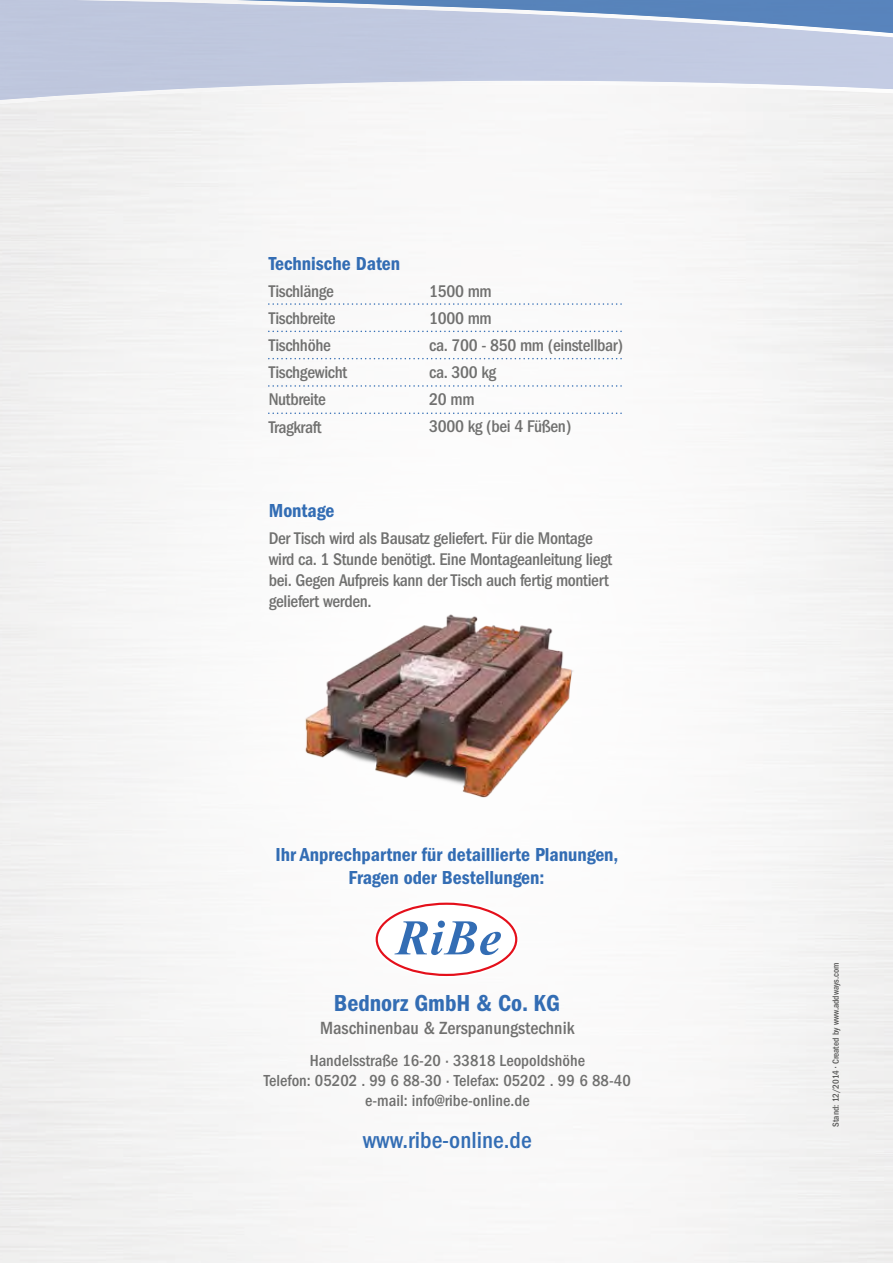
<style>
.page{position:relative;width:893px;height:1263px;background:#fff}
.page>*{position:absolute;margin:0;border:0;box-sizing:border-box;transform-origin:0 0}
.t1{font:500 condensed 24px "ITC Franklin Gothic Std";color:#336db4}
.t2{font:24px "ITC Franklin Gothic Std Dm Cd";color:#336db4}
.t3{font:19.5px/23.4px "ITC Franklin Gothic Std Dm Cd";color:#336db4;text-align:center}
.t4{font:500 condensed 18.3px "ITC Franklin Gothic Std";color:#70706f}
.t5{font:500 condensed 17.55px/21px "ITC Franklin Gothic Std";letter-spacing:-.02em;color:#70706f}
.t6{font:500 condensed 16.5px/19.8px "ITC Franklin Gothic Std";color:#70706f;text-align:center}
.t7{font:500 condensed 9.15px "ITC Franklin Gothic Std";color:#575756}
</style>
<div class="page">
<img style="left:0;top:200px;width:893px;height:1063px">
<svg style="left:0;top:196px;width:893px;height:4px;fill:#f6f6f6"></svg>
<div style="left:0;top:178px;width:893px;height:18px;background:#f6f5f5"></div>
<svg style="left:0;top:174px;width:893px;height:4px;fill:#f6f5f5"></svg>
<div style="left:0;top:121px;width:893px;height:53px;background:#f5f5f4"></div>
<img style="left:0;top:97px;width:37px;height:4px">
<img style="left:886px;top:37px;width:7px;height:47px">
<img style="left:0;top:0;width:893px;height:36px">
<svg style="left:374px;top:901px;width:145px;height:77px"></svg>
<img style="left:296px;top:595px;width:288px;height:214px">
<svg style="left:269px;top:303px;width:355px;height:2px"></svg>
<svg style="left:269px;top:331px;width:355px;height:1px"></svg>
<svg style="left:269px;top:358px;width:355px;height:1px"></svg>
<svg style="left:269px;top:385px;width:355px;height:2px"></svg>
<svg style="left:269px;top:412px;width:355px;height:2px"></svg>
<p class="t3" style="left:269px;top:252px;width:133px">Technische Daten</p>
<p class="t5" style="left:269px;top:281px;width:67px">Tischlänge</p>
<p class="t5" style="left:429px;top:281px;width:64px">1500 mm</p>
<p class="t5" style="left:269px;top:308px;width:68px">Tischbreite</p>
<p class="t5" style="left:429px;top:308px;width:64px">1000 mm</p>
<p class="t5" style="left:269px;top:335px;width:64px">Tischhöhe</p>
<p class="t5" style="left:429px;top:335px;width:195px">ca. 700 - 850 mm (einstellbar)</p>
<p class="t5" style="left:269px;top:362px;width:80px">Tischgewicht</p>
<p class="t5" style="left:429px;top:362px;width:69px">ca. 300 kg</p>
<p class="t5" style="left:269px;top:389px;width:59px">Nutbreite</p>
<p class="t5" style="left:429px;top:389px;width:47px">20 mm</p>
<p class="t5" style="left:269px;top:416px;width:54px">Tragkraft</p>
<p class="t5" style="left:429px;top:416px;width:144px">3000 kg (bei 4 Füßen)</p>
<p class="t3" style="left:269px;top:499px;width:67px">Montage</p>
<p class="t5" style="left:269px;top:528px;width:345px">Der Tisch wird als Bausatz geliefert. Für die Montage wird ca. 1 Stunde benötigt. Eine Montageanleitung liegt bei. Gegen Aufpreis kann der Tisch auch fertig montiert geliefert werden.</p>
<p class="t3" style="left:275px;top:843px;width:345px">Ihr Anprechpartner für detaillierte Planungen,<br>Fragen oder Bestellungen:</p>
<h1 class="t2" style="left:334px;top:989px;width:228px">Bednorz GmbH &amp; Co. KG</h1>
<p class="t4" style="left:320px;top:1017px;width:256px">Maschinenbau &amp; Zerspanungstechnik</p>
<p class="t6" style="left:264px;top:1051px;width:368px">Handelsstraße 16-20 · 33818 Leopoldshöhe<br>Telefon: 05202 . 99 6 88-30 · Telefax: 05202 . 99 6 88-40 e-mail: info@ribe-online.de</p>
<h1 class="t1" style="left:363px;top:1126px;width:170px">www.ribe-online.de</h1>
<p class="t7" style="left:831px;top:1127px;width:166px;rotate:-90deg">Stand: 12/2014 • Created by www.addways.com</p>
</div>
